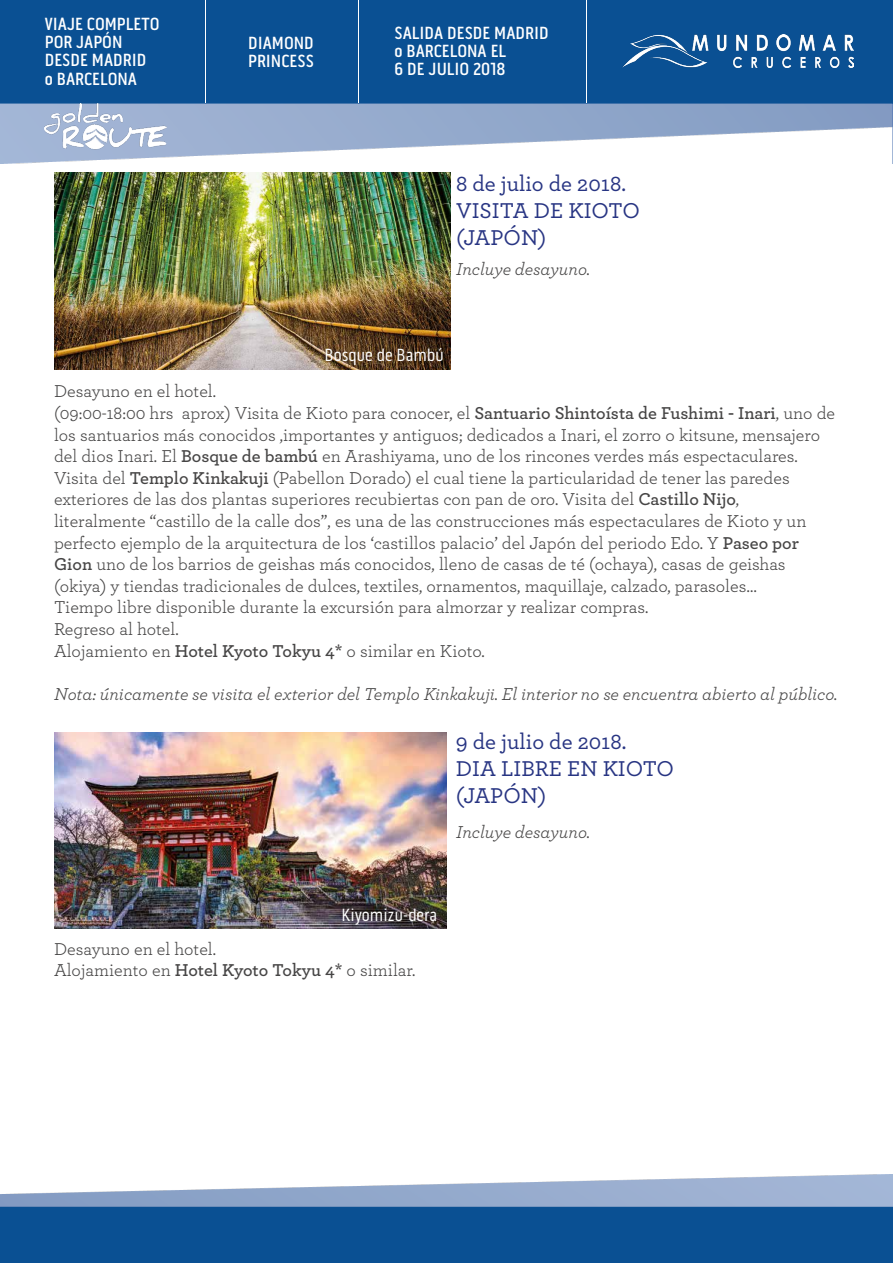
<style>
.page{position:relative;width:893px;height:1263px;background:#fff}
.page>*{position:absolute;margin:0;border:0;box-sizing:border-box;transform-origin:0 0}
.t1{font:500 22.5px/27px "Archer";color:#283583}
.t2{font:18px/21.6px "Archer";color:#464545}
.t3{font:italic 18px "Archer";color:#464545}
.t4{font:500 18px/18px "Pill Gothic 300 mg";color:#fff}
.t5{font:18px "Pill Gothic 300 mg";color:#fff}
.s1{font-weight:600}
</style>
<div class="page">
<img style="left:54px;top:173px;width:396px;height:196px">
<img style="left:0;top:1175px;width:893px;height:88px">
<img style="left:54px;top:732px;width:392px;height:196px">
<img style="left:1px;top:0;width:892px;height:164px">
<hr style="left:206px;top:0;width:1px;height:102px;background:#fff">
<hr style="left:359px;top:0;width:1px;height:102px;background:#fff">
<img style="left:622px;top:34px;width:232px;height:33px">
<hr style="left:586px;top:0;width:1px;height:102px;background:#fff">
<img style="left:45px;top:102px;width:122px;height:57px">
<p class="t4" style="left:45px;top:15px;width:116px">VIAJE COMPLETO<br>POR JAPÓN<br>DESDE MADRID<br>o BARCELONA</p>
<p class="t4" style="left:248px;top:33px;width:67px">DIAMOND<br>PRINCESS</p>
<p class="t4" style="left:394px;top:24px;width:156px">SALIDA DESDE MADRID o BARCELONA EL<br>6 DE JULIO 2018</p>
<p class="t1" style="left:456px;top:169px;width:185px">8 de julio de 2018.<br>VISITA DE KIOTO (JAPÓN)</p>
<p class="t3" style="left:456px;top:257px;width:136px">Incluye desayuno.</p>
<p class="t5" style="left:325px;top:345px;width:121px">Bosque de Bambú</p>
<p class="t2" style="left:54px;top:380px;width:783px">Desayuno en el hotel.<br>(09:00-18:00 hrs aprox) Visita de Kioto para conocer, el <span class="s1">Santuario Shintoísta de Fushimi - Inari</span>, uno de los santuarios más conocidos ,importantes y antiguos; dedicados a Inari, el zorro o kitsune, mensajero del dios Inari. El <span class="s1">Bosque de bambú</span> en Arashiyama, uno de los rincones verdes más espectaculares.<br>Visita del <span class="s1">Templo Kinkakuji</span> (Pabellon Dorado) el cual tiene la particularidad de tener las paredes exteriores de las dos plantas superiores recubiertas con pan de oro. Visita del <span class="s1">Castillo Nijo</span>, literalmente “castillo de la calle dos”, es una de las construcciones más espectaculares de Kioto y un perfecto ejemplo de la arquitectura de los ‘castillos palacio’ del Japón del periodo Edo. Y <span class="s1">Paseo por Gion</span> uno de los barrios de geishas más conocidos, lleno de casas de té (ochaya), casas de geishas (okiya) y tiendas tradicionales de dulces, textiles, ornamentos, maquillaje, calzado, parasoles…<br>Tiempo libre disponible durante la excursión para almorzar y realizar compras.<br>Regreso al hotel.<br>Alojamiento en <span class="s1">Hotel Kyoto Tokyu 4*</span> o similar en Kioto.</p>
<p class="t3" style="left:54px;top:681px;width:785px">Nota: únicamente se visita el exterior del Templo Kinkakuji. El interior no se encuentra abierto al público.</p>
<p class="t1" style="left:456px;top:727px;width:220px">9 de julio de 2018.<br>DIA LIBRE EN KIOTO (JAPÓN)</p>
<p class="t3" style="left:456px;top:820px;width:136px">Incluye desayuno.</p>
<p class="t5" style="left:342px;top:904px;width:97px">Kiyomizu-dera</p>
<p class="t2" style="left:54px;top:937px;width:363px">Desayuno en el hotel.<br>Alojamiento en <span class="s1">Hotel Kyoto Tokyu 4*</span> o similar.</p>
</div>
